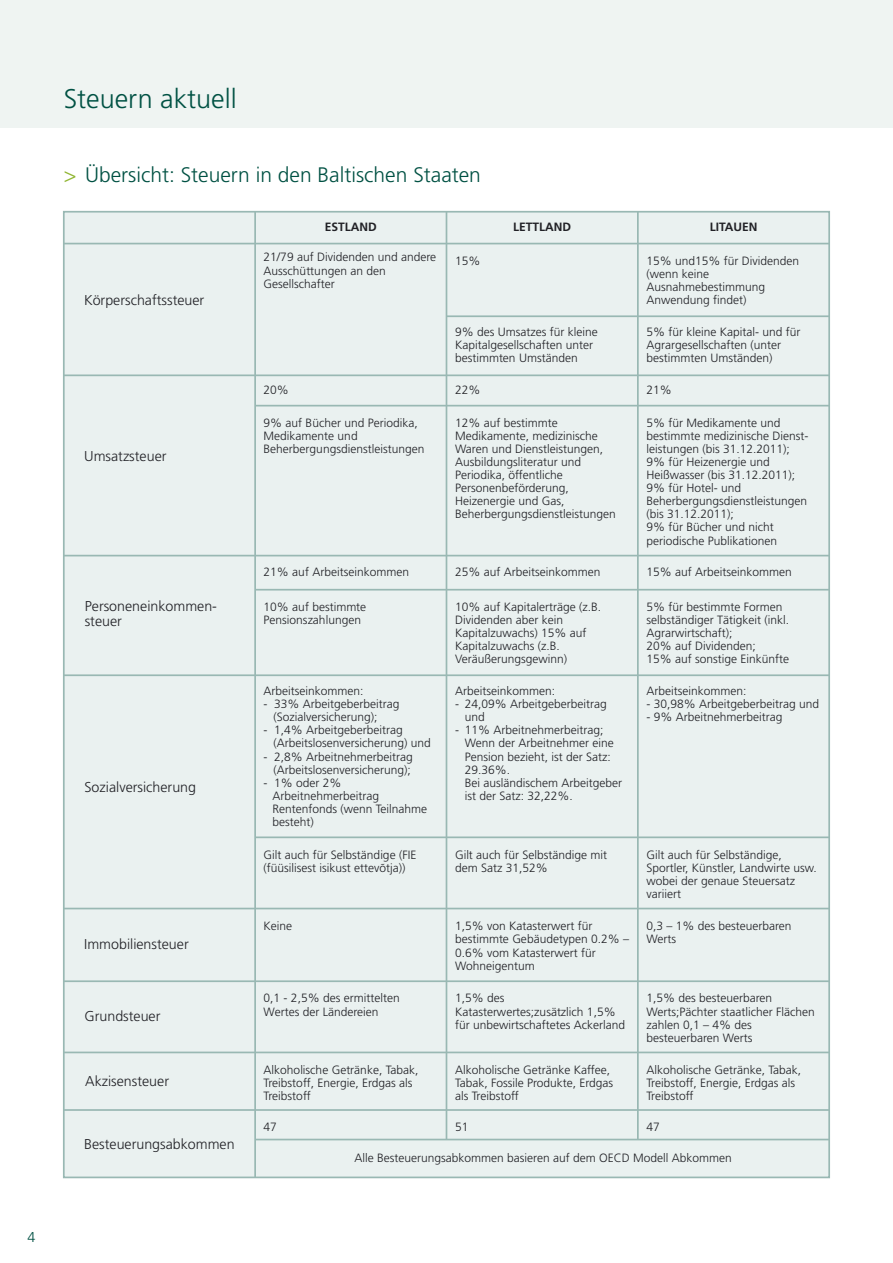
<style>
.page{position:relative;width:893px;height:1263px;background:#fff}
.page>*{position:absolute;margin:0;border:0;box-sizing:border-box;transform-origin:0 0}
.t1{font:27px "Rim Frutiger";color:#005143}
.t2{font:21px "Rim Frutiger";color:#005143}
.t3{font:14.25px/15.5px "Rim Frutiger";color:#212126}
.t4{font:14.25px "Rim Frutiger";color:#005143}
.t5{font:12px/13px "Rim Frutiger";color:#212126}
.t6{font:700 12px "Rim Frutiger";color:#212126}
.s1{color:#8fb530}
</style>
<div class="page">
<div style="left:63px;top:210px;width:767px;height:969px;background:#eaf1f0"></div>
<div style="left:0;top:0;width:893px;height:128px;background:#eff4f2"></div>
<hr style="left:64px;top:243px;width:765px;height:1px;background:#99b8b3">
<hr style="left:446px;top:315px;width:383px;height:2px;background:#99b8b3">
<hr style="left:64px;top:374px;width:765px;height:2px;background:#99b8b3">
<hr style="left:255px;top:405px;width:574px;height:1px;background:#99b8b3">
<hr style="left:64px;top:555px;width:765px;height:1px;background:#99b8b3">
<hr style="left:255px;top:589px;width:574px;height:1px;background:#99b8b3">
<hr style="left:64px;top:674px;width:765px;height:2px;background:#99b8b3">
<hr style="left:255px;top:836px;width:574px;height:2px;background:#99b8b3">
<hr style="left:64px;top:908px;width:765px;height:1px;background:#99b8b3">
<hr style="left:64px;top:980px;width:765px;height:2px;background:#99b8b3">
<hr style="left:64px;top:1051px;width:765px;height:2px;background:#99b8b3">
<hr style="left:64px;top:1109px;width:765px;height:2px;background:#99b8b3">
<hr style="left:255px;top:1139px;width:574px;height:1px;background:#99b8b3">
<hr style="left:446px;top:212px;width:1px;height:927px;background:#99b8b3">
<hr style="left:637px;top:212px;width:2px;height:927px;background:#99b8b3">
<hr style="left:254px;top:212px;width:2px;height:965px;background:#99b8b3">
<p class="t4" style="left:28px;top:1231px;width:9px">4</p>
<h1 class="t1" style="left:64px;top:86px;width:174px">Steuern aktuell</h1>
<h2 class="t2" style="left:64px;top:165px;width:419px"><span class="s1">&gt;</span> Übersicht: Steuern in den Baltischen Staaten</h2>
<p class="t3" style="left:84px;top:293px;width:122px">Körperschaftssteuer</p>
<p class="t3" style="left:84px;top:449px;width:84px">Umsatzsteuer</p>
<p class="t3" style="left:85px;top:598px;width:134px">Personeneinkommen&shy;steuer</p>
<p class="t3" style="left:85px;top:780px;width:113px">Sozialversicherung</p>
<p class="t3" style="left:84px;top:937px;width:106px">Immobiliensteuer</p>
<p class="t3" style="left:84px;top:1009px;width:78px">Grundsteuer</p>
<p class="t3" style="left:85px;top:1074px;width:85px">Akzisensteuer</p>
<p class="t3" style="left:84px;top:1137px;width:152px">Besteuerungsabkommen</p>
<p class="t6" style="left:325px;top:222px;width:54px">ESTLAND</p>
<p class="t5" style="left:264px;top:251px;width:174px">21/79 auf Dividenden und andere<br>Ausschüttungen an den<br>Gesellschafter</p>
<p class="t5" style="left:264px;top:384px;width:27px">20%</p>
<p class="t5" style="left:264px;top:417px;width:162px">9% auf Bücher und Periodika,<br>Medikamente und<br>Beherbergungsdienstleistungen</p>
<p class="t5" style="left:264px;top:566px;width:147px">21% auf Arbeitseinkommen</p>
<p class="t5" style="left:264px;top:601px;width:104px">10% auf bestimmte<br>Pensionszahlungen</p>
<p class="t5" style="left:264px;top:685px;width:102px">Arbeitseinkommen:</p>
<p class="t5" style="left:273px;top:698px;width:128px;text-indent:-10px">- 33% Arbeitgeberbeitrag (Sozialversicherung);</p>
<p class="t5" style="left:273px;top:724px;width:159px;text-indent:-10px">- 1,4% Arbeitgeberbeitrag (Arbeitslosenversicherung) und</p>
<p class="t5" style="left:264px;top:750px;width:151px;text-align:right">- 2,8% Arbeitnehmerbeitrag (Arbeitslosenversicherung);</p>
<p class="t5" style="left:272px;top:776px;width:156px;text-indent:-9px">- 1% oder 2%<br>Arbeitnehmerbeitrag<br>Rentenfonds (wenn Teilnahme besteht)</p>
<p class="t5" style="left:264px;top:849px;width:154px">Gilt auch für Selbständige (FIE (füüsilisest isikust ettevõtja))</p>
<p class="t5" style="left:264px;top:920px;width:30px">Keine</p>
<p class="t5" style="left:264px;top:992px;width:138px">0,1 - 2,5% des ermittelten<br>Wertes der Ländereien</p>
<p class="t5" style="left:264px;top:1063px;width:156px">Alkoholische Getränke, Tabak,<br>Treibstoff, Energie, Erdgas als<br>Treibstoff</p>
<p class="t5" style="left:264px;top:1121px;width:15px">47</p>
<p class="t6" style="left:513px;top:222px;width:60px">LETTLAND</p>
<p class="t6" style="left:710px;top:221px;width:49px">LITAUEN</p>
<p class="t5" style="left:455px;top:255px;width:27px">15%</p>
<p class="t5" style="left:646px;top:255px;width:154px">15% und15% für Dividenden (wenn keine<br>Ausnahmebestimmung<br>Anwendung findet)</p>
<p class="t5" style="left:455px;top:326px;width:144px">9% des Umsatzes für kleine<br>Kapitalgesellschaften unter bestimmten Umständen</p>
<p class="t5" style="left:646px;top:326px;width:156px">5% für kleine Kapital- und für<br>Agrargesellschaften (unter bestimmten Umständen)</p>
<p class="t5" style="left:455px;top:384px;width:27px">22%</p>
<p class="t5" style="left:646px;top:384px;width:27px">21%</p>
<p class="t5" style="left:455px;top:417px;width:162px">12% auf bestimmte<br>Medikamente, medizinische<br>Waren und Dienstleistungen,<br>Ausbildungsliteratur und<br>Periodika, öffentliche<br>Personenbeförderung,<br>Heizenergie und Gas,<br>Beherbergungsdienstleistungen</p>
<p class="t5" style="left:646px;top:417px;width:163px">5% für Medikamente und bestimmte medizinische Dienst&shy;leistungen (bis 31.12.2011);<br>9% für Heizenergie und<br>Heißwasser (bis 31.12.2011);<br>9% für Hotel- und<br>Beherbergungsdienstleistungen (bis 31.12.2011);<br>9% für Bücher und nicht periodische Publikationen</p>
<p class="t5" style="left:455px;top:566px;width:147px">25% auf Arbeitseinkommen</p>
<p class="t5" style="left:646px;top:566px;width:147px">15% auf Arbeitseinkommen</p>
<p class="t5" style="left:455px;top:601px;width:148px">10% auf Kapitalerträge (z.B.<br>Dividenden aber kein<br>Kapitalzuwachs) 15% auf<br>Kapitalzuwachs (z.B.<br>Veräußerungsgewinn)</p>
<p class="t5" style="left:646px;top:601px;width:144px">5% für bestimmte Formen selbständiger Tätigkeit (inkl.<br>Agrarwirtschaft);<br>20% auf Dividenden;<br>15% auf sonstige Einkünfte</p>
<p class="t5" style="left:455px;top:685px;width:102px">Arbeitseinkommen:</p>
<p class="t5" style="left:465px;top:698px;width:144px;text-indent:-10px">- 24,09% Arbeitgeberbeitrag und</p>
<p class="t5" style="left:465px;top:724px;width:159px;text-indent:-10px">- 11% Arbeitnehmerbeitrag;<br>Wenn der Arbeitnehmer eine<br>Pension bezieht, ist der Satz:<br>29.36%.<br>Bei ausländischem Arbeitgeber ist der Satz: 32,22%.</p>
<p class="t5" style="left:646px;top:685px;width:102px">Arbeitseinkommen:</p>
<p class="t5" style="left:646px;top:698px;width:174px">- 30,98% Arbeitgeberbeitrag und</p>
<p class="t5" style="left:646px;top:711px;width:138px">- 9% Arbeitnehmerbeitrag</p>
<p class="t5" style="left:455px;top:849px;width:154px">Gilt auch für Selbständige mit dem Satz 31,52%</p>
<p class="t5" style="left:646px;top:849px;width:172px">Gilt auch für Selbständige,<br>Sportler, Künstler, Landwirte usw. wobei der genaue Steuersatz variiert</p>
<p class="t5" style="left:455px;top:920px;width:176px">1,5% von Katasterwert für bestimmte Gebäudetypen 0.2% –<br>0.6% vom Katasterwert für<br>Wohneigentum</p>
<p class="t5" style="left:646px;top:920px;width:147px">0,3 – 1% des besteuerbaren<br>Werts</p>
<p class="t5" style="left:455px;top:992px;width:172px">1,5% des<br>Katasterwertes;zusätzlich 1,5% für unbewirtschaftetes Ackerland</p>
<p class="t5" style="left:646px;top:992px;width:170px">1,5% des besteuerbaren<br>Werts;Pächter staatlicher Flächen zahlen 0,1 – 4% des besteuerbaren Werts</p>
<p class="t5" style="left:455px;top:1063px;width:160px">Alkoholische Getränke Kaffee,<br>Tabak, Fossile Produkte, Erdgas als Treibstoff</p>
<p class="t5" style="left:646px;top:1063px;width:156px">Alkoholische Getränke, Tabak,<br>Treibstoff, Energie, Erdgas als<br>Treibstoff</p>
<p class="t5" style="left:455px;top:1121px;width:15px">51</p>
<p class="t5" style="left:646px;top:1121px;width:15px">47</p>
<p class="t5" style="left:354px;top:1152px;width:379px">Alle Besteuerungsabkommen basieren auf dem OECD Modell Abkommen</p>
</div>
